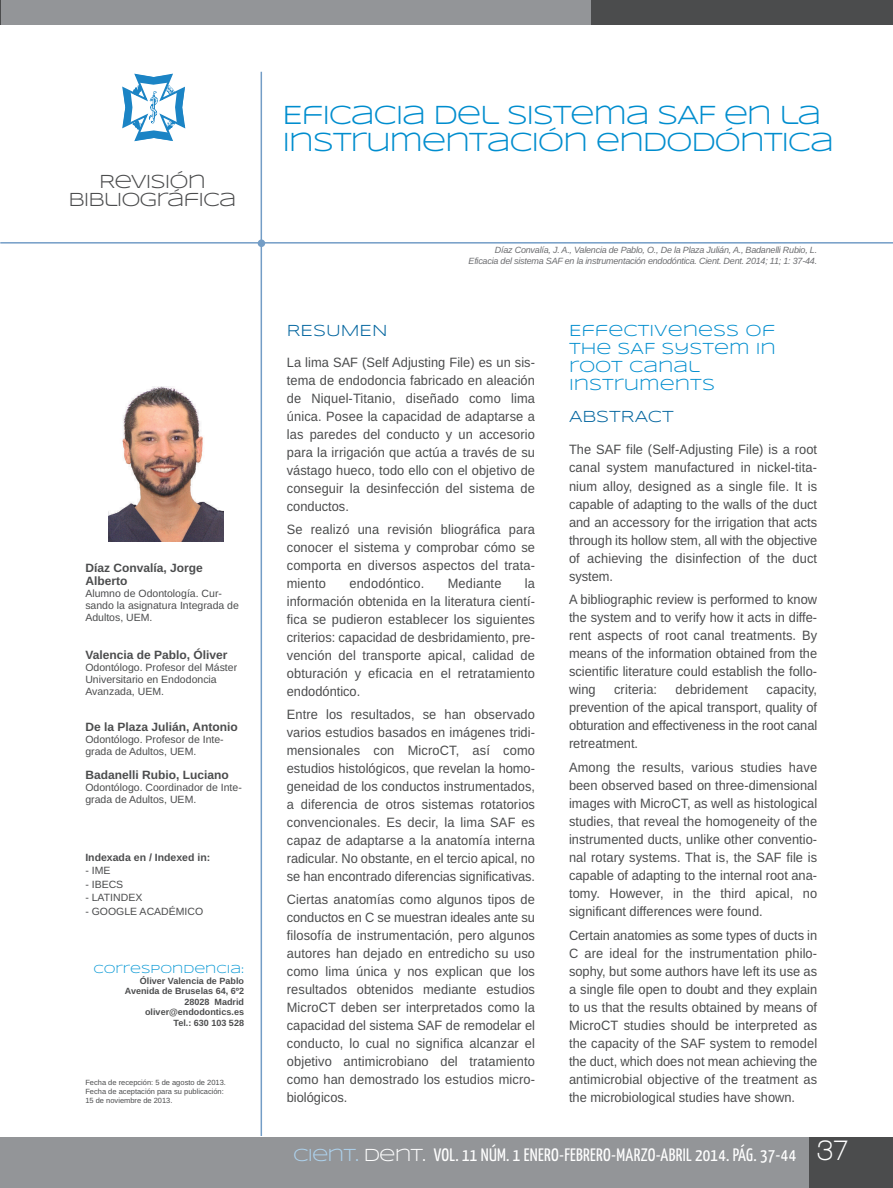
<style>
.page{position:relative;width:893px;height:1188px;background:#fff}
.page>*{position:absolute;margin:0;border:0;box-sizing:border-box;transform-origin:0 0}
.t1{font:27px/27px "Syncopate";letter-spacing:-.05em;color:#008dce}
.t2{font:19.5px/18px "Syncopate";letter-spacing:-.05em;color:#4b4c4d;text-align:center}
.t3{font:18px "Yanone Kaffeesatz";letter-spacing:.015em;color:#fff}
.t4{font:16.5px/18px "Syncopate";color:#008dce}
.t5{font:16.5px "Syncopate";color:#00649e}
.t6{font:13.5px/18px "Arimo";letter-spacing:.01em;color:#4b4c4d;text-align:justify;scale:.95 1}
.t7{font:700 12px/13.5px "Arimo";color:#4b4c4d}
.t8{font:12px "Syncopate";color:#0a99d5}
.t9{font:10.5px/12px "Arimo";color:#4b4c4d}
.t10{font:700 10.5px "Arimo";color:#4b4c4d}
.t11{font:italic 9px/10.5px "Arimo";letter-spacing:-.025em;color:#6c6d70;text-align:right}
.t12{font:700 9px/10.5px "Arimo";color:#4b4c4d;text-align:right}
.t13{font:7.5px/9px "Arimo";color:#4b4c4d}
.s1{font-family:"Syncopate";color:#add2ed}
.s2{font-family:"Syncopate"}
.s3{font-family:"Walkway";font-weight:700;font-size:30px}
</style>
<div class="page">
<div style="left:0;top:0;width:599px;height:24px;background:#939598"></div>
<div style="left:591px;top:0;width:301px;height:24px;background:#4b4c4d"></div>
<svg style="left:122px;top:73px;width:63px;height:68px"></svg>
<hr style="left:0;top:242px;width:892px;height:2px;background:#739dc6">
<hr style="left:260px;top:72px;width:2px;height:1064px;background:#739dc6">
<div style="left:258px;top:239px;width:7px;height:8px;background:#739dc6;border-radius:50%"></div>
<div style="left:0;top:1137px;width:892px;height:51px;background:#939598"></div>
<div style="left:808px;top:1137px;width:84px;height:51px;background:#4b4c4d"></div>
<img style="left:109px;top:386px;width:115px;height:155px">
<svg style="left:0;top:0;width:1px;height:24px"></svg>
<p class="t2" style="left:68px;top:172px;width:169px">REVISIÓN<br>BIBLIOGRÁFICA</p>
<p class="t7" style="left:85px;top:561px;width:119px">Díaz Convalía, Jorge<br>Alberto</p>
<p class="t9" style="left:85px;top:587px;width:155px">Alumno de Odontología. Cur&shy;sando la asignatura Integrada de<br>Adultos, uEM.</p>
<p class="t7" style="left:85px;top:648px;width:144px">Valencia de Pablo, Óliver</p>
<p class="t9" style="left:85px;top:661px;width:153px">Odontólogo. Profesor del Máster universitario en Endodoncia<br>Avanzada, uEM.</p>
<p class="t7" style="left:85px;top:720px;width:154px">De la Plaza Julián, Antonio</p>
<p class="t9" style="left:85px;top:733px;width:140px">Odontólogo. Profesor de Inte&shy;grada de Adultos, uEM.</p>
<p class="t7" style="left:85px;top:768px;width:145px">Badanelli Rubio, Luciano</p>
<p class="t9" style="left:85px;top:781px;width:158px">Odontólogo. Coordinador de Inte&shy;grada de Adultos, uEM.</p>
<p class="t10" style="left:85px;top:851px;width:126px">Indexada en / Indexed in:</p>
<p class="t9" style="left:85px;top:865px;width:27px">- IME</p>
<p class="t9" style="left:85px;top:878px;width:39px">- IBECS</p>
<p class="t9" style="left:85px;top:892px;width:58px">- LATINDEX</p>
<p class="t9" style="left:85px;top:905px;width:119px">- GOOGLE ACADÉMICO</p>
<p class="t8" style="left:93px;top:962px;width:152px">CORRESPONDENCIA:</p>
<p class="t12" style="left:125px;top:975px;width:121px">Óliver Valencia de Pablo<br>Avenida de Bruselas 64, 6º2<br>28028 Madrid oliver@endodontics.es<br>Tel.: 630 103 528</p>
<p class="t13" style="left:85px;top:1078px;width:142px">Fecha de recepción: 5 de agosto de 2013.<br>Fecha de aceptación para su publicación:<br>15 de noviembre de 2013.</p>
<p class="t1" style="left:282px;top:101px;width:553px">EFICACIA DEL SISTEMA SAF EN LA<br>INSTRUMENTACIÓN ENDODÓNTICA</p>
<p class="t11" style="left:468px;top:245px;width:350px">Díaz convalía, J. a., valencia de Pablo, o., De la Plaza Julián, a., Badanelli rubio, l. eficacia del sistema saF en la instrumentación endodóntica. cient. Dent. 2014; 11; 1: 37-44.</p>
<p class="t5" style="left:287px;top:320px;width:102px">RESUMEN</p>
<p class="t6" style="left:287px;top:353px;width:263px">La lima SAF (Self Adjusting File) es un sis&shy;tema de endodoncia fabricado en aleación de Niquel-Titanio, diseñado como lima única. Posee la capacidad de adaptarse a las paredes del conducto y un accesorio para la irrigación que actúa a través de su vástago hueco, todo ello con el objetivo de conseguir la desinfección del sistema de conductos.</p>
<p class="t6" style="left:287px;top:520px;width:263px">Se realizó una revisión bliográfica para conocer el sistema y comprobar cómo se comporta en diversos aspectos del trata&shy;miento</p>
<p class="t6" style="left:349px;top:574px;width:80px">endodóntico.</p>
<p class="t6" style="left:447px;top:574px;width:58px">Mediante</p>
<p class="t6" style="left:287px;top:574px;width:263px;text-indent:238px">la información obtenida en la literatura cientí&shy;fica se pudieron establecer los siguientes criterios: capacidad de desbridamiento, pre&shy;vención del transporte apical, calidad de obturación y eficacia en el retratamiento endodóntico.</p>
<p class="t6" style="left:287px;top:705px;width:263px">Entre los resultados, se han observado varios estudios basados en imágenes tridi&shy;mensionales con MicroCT, así como estudios histológicos, que revelan la homo&shy;geneidad de los conductos instrumentados, a diferencia de otros sistemas rotatorios convencionales. Es decir, la lima SAF es capaz de adaptarse a la anatomía interna radicular. No obstante, en el tercio apical, no se han encontrado diferencias significativas.</p>
<p class="t6" style="left:287px;top:890px;width:263px">Ciertas anatomías como algunos tipos de conductos en C se muestran ideales ante su filosofía de instrumentación, pero algunos autores han dejado en entredicho su uso como lima única y nos explican que los resultados obtenidos mediante estudios MicroCT deben ser interpretados como la capacidad del sistema SAF de remodelar el conducto, lo cual no significa alcanzar el objetivo antimicrobiano del tratamiento como han demostrado los estudios micro&shy;biológicos.</p>
<p class="t4" style="left:569px;top:321px;width:208px">EFFECTIVENESS OF<br>THE SAF SYSTEM IN<br>ROOT CANAL<br>INSTRUMENTS</p>
<p class="t5" style="left:569px;top:407px;width:106px">ABSTRACT</p>
<p class="t6" style="left:569px;top:441px;width:263px">The SAF file (Self-Adjusting File) is a root canal system manufactured in nickel-tita&shy;nium alloy, designed as a single file. It is capable of adapting to the walls of the duct and an accessory for the irrigation that acts through its hollow stem, all with the objective of achieving the disinfection of the duct system.</p>
<p class="t6" style="left:569px;top:591px;width:263px">A bibliographic review is performed to know the system and to verify how it acts in diffe&shy;rent aspects of root canal treatments. By means of the information obtained from the scientific literature could establish the follo&shy;wing</p>
<p class="t6" style="left:569px;top:681px;width:263px;text-indent:197px">capacity, prevention of the apical transport, quality of obturation and effectiveness in the root canal retreatment.</p>
<p class="t6" style="left:569px;top:758px;width:263px">Among the results, various studies have been observed based on three-dimensional images with MicroCT, as well as histological studies, that reveal the homogeneity of the instrumented ducts, unlike other conventio&shy;nal rotary systems. That is, the SAF file is capable of adapting to the internal root ana&shy;tomy. however, in the third apical, no significant differences were found.</p>
<p class="t6" style="left:569px;top:926px;width:263px">Certain anatomies as some types of ducts in C are ideal for the instrumentation philo&shy;sophy, but some authors have left its use as a single file open to doubt and they explain to us that the results obtained by means of MicroCT studies should be interpreted as the capacity of the SAF system to remodel the duct, which does not mean achieving the antimicrobial objective of the treatment as the microbiological studies have shown.</p>
<p class="t6" style="left:614px;top:681px;width:47px">criteria:</p>
<p class="t6" style="left:675px;top:681px;width:78px">debridement</p>
<p class="t3" style="left:293px;top:1143px;width:557px"><span class="s1">CIENT.</span> <span class="s2">DENT.</span> VOL. 11 NÚM. 1 ENERO-FEBRERO-MARZO-ABRIL 2014. PÁG. 37-44 <span class="s3">37</span></p>
</div>
